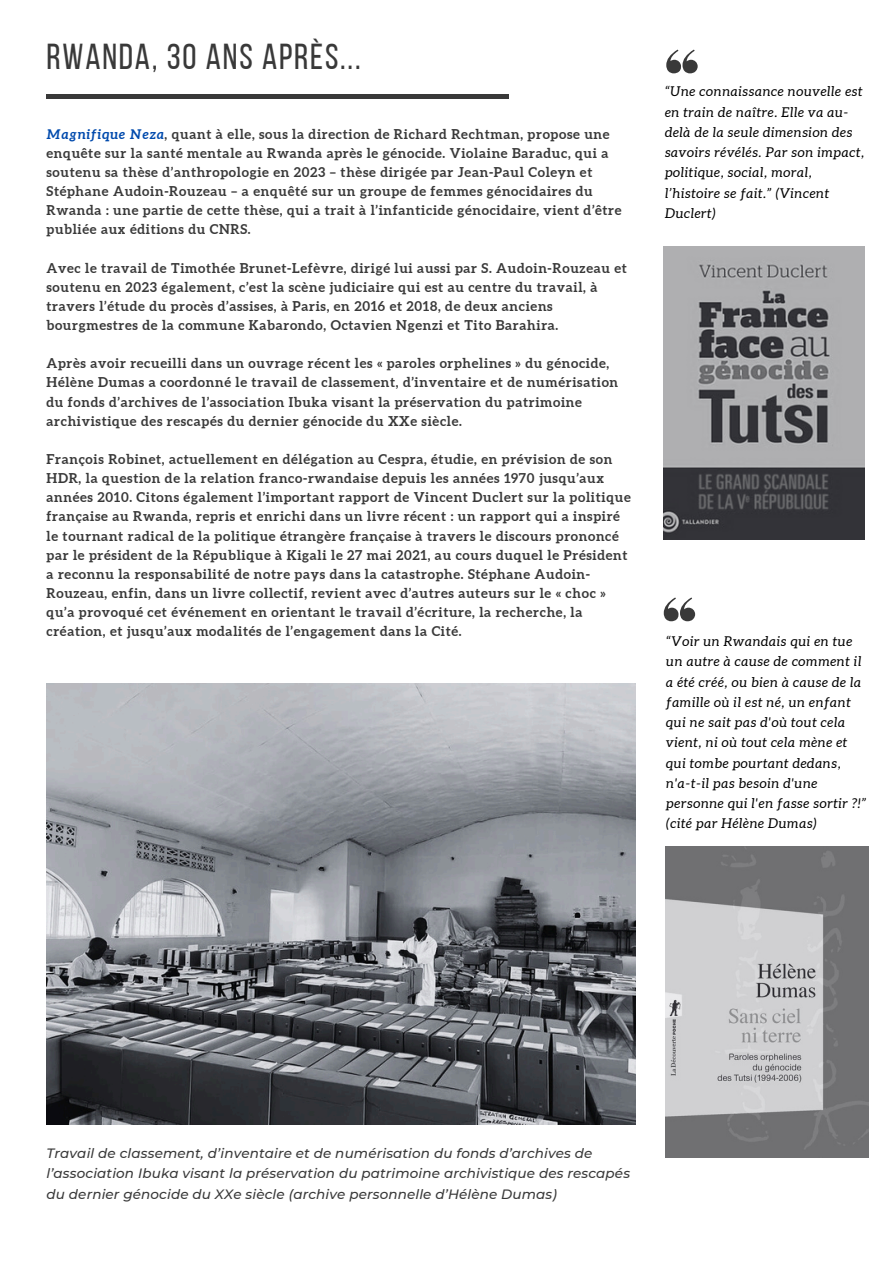
<style>
.page{position:relative;width:894px;height:1264px;background:#fff}
.page>*{position:absolute;margin:0;border:0;box-sizing:border-box;transform-origin:0 0}
.t1{font:36px "Bebas Neue";letter-spacing:.05em;color:#393939}
.t2{font:700 13.5px/19px "Aleo";letter-spacing:.05em;color:#393939}
.t3{font:italic 13.5px/20.2px "Aleo";letter-spacing:.05em;color:#000}
.t4{font:italic 500 13.5px/20.2px "Montserrat";letter-spacing:.01em;color:#393939}
.s1{font-style:italic;color:#004aad}
</style>
<div class="page">
<hr style="left:46px;top:95px;width:462px;height:3px;background:#393939">
<img style="left:665px;top:846px;width:203px;height:311px">
<svg style="left:663px;top:597px;width:32px;height:24px"></svg>
<img style="left:46px;top:683px;width:589px;height:441px">
<img style="left:663px;top:246px;width:200px;height:294px">
<svg style="left:666px;top:50px;width:31px;height:23px"></svg>
<h2 class="t1" style="left:46px;top:42px;width:315px">RWANDA, 30 ANS APRÈS...</h2>
<h2 class="t2" style="left:46px;top:124px;width:576px"><span class="s1">Magnifique Neza</span>, quant à elle, sous la direction de Richard Rechtman, propose une enquête sur la santé mentale au Rwanda après le génocide. Violaine Baraduc, qui a soutenu sa thèse d’anthropologie en 2023 – thèse dirigée par Jean-Paul Coleyn et Stéphane Audoin-Rouzeau – a enquêté sur un groupe de femmes génocidaires du Rwanda : une partie de cette thèse, qui a trait à l’infanticide génocidaire, vient d’être publiée aux éditions du CNRS.</h2>
<h2 class="t2" style="left:46px;top:258px;width:581px">Avec le travail de Timothée Brunet-Lefèvre, dirigé lui aussi par S. Audoin-Rouzeau et soutenu en 2023 également, c’est la scène judiciaire qui est au centre du travail, à travers l’étude du procès d’assises, à Paris, en 2016 et 2018, de deux anciens bourgmestres de la commune Kabarondo, Octavien Ngenzi et Tito Barahira.</h2>
<h2 class="t2" style="left:46px;top:354px;width:573px">Après avoir recueilli dans un ouvrage récent les « paroles orphelines » du génocide, Hélène Dumas a coordonné le travail de classement, d’inventaire et de numérisation du fonds d’archives de l’association Ibuka visant la préservation du patrimoine archivistique des rescapés du dernier génocide du XXe siècle.</h2>
<p class="t2" style="left:46px;top:449px;width:585px">François Robinet, actuellement en délégation au Cespra, étudie, en prévision de son HDR, la question de la relation franco-rwandaise depuis les années 1970 jusqu’aux années 2010. Citons également l’important rapport de Vincent Duclert sur la politique française au Rwanda, repris et enrichi dans un livre récent : un rapport qui a inspiré le tournant radical de la politique étrangère française à travers le discours prononcé par le président de la République à Kigali le 27 mai 2021, au cours duquel le Président a reconnu la responsabilité de notre pays dans la catastrophe. Stéphane Audoin-Rouzeau, enfin, dans un livre collectif, revient avec d’autres auteurs sur le « choc » qu’a provoqué cet événement en orientant le travail d’écriture, la recherche, la création, et jusqu’aux modalités de l’engagement dans la Cité.</p>
<p class="t3" style="left:664px;top:81px;width:200px">“Une connaissance nouvelle est en train de naître. Elle va au&shy;delà de la seule dimension des savoirs révélés. Par son impact, politique, social, moral, l’histoire se fait.” (Vincent<br>Duclert)</p>
<h2 class="t3" style="left:666px;top:631px;width:202px">“Voir un Rwandais qui en tue un autre à cause de comment il a été créé, ou bien à cause de la famille où il est né, un enfant qui ne sait pas d'où tout cela vient, ni où tout cela mène et qui tombe pourtant dedans, n'a-t-il pas besoin d'une personne qui l'en fasse sortir ?!” (cité par Hélène Dumas)</h2>
<p class="t4" style="left:46px;top:1142px;width:585px">Travail de classement, d’inventaire et de numérisation du fonds d’archives de l’association Ibuka visant la préservation du patrimoine archivistique des rescapés du dernier génocide du XXe siècle (archive personnelle d’Hélène Dumas)</p>
</div>
